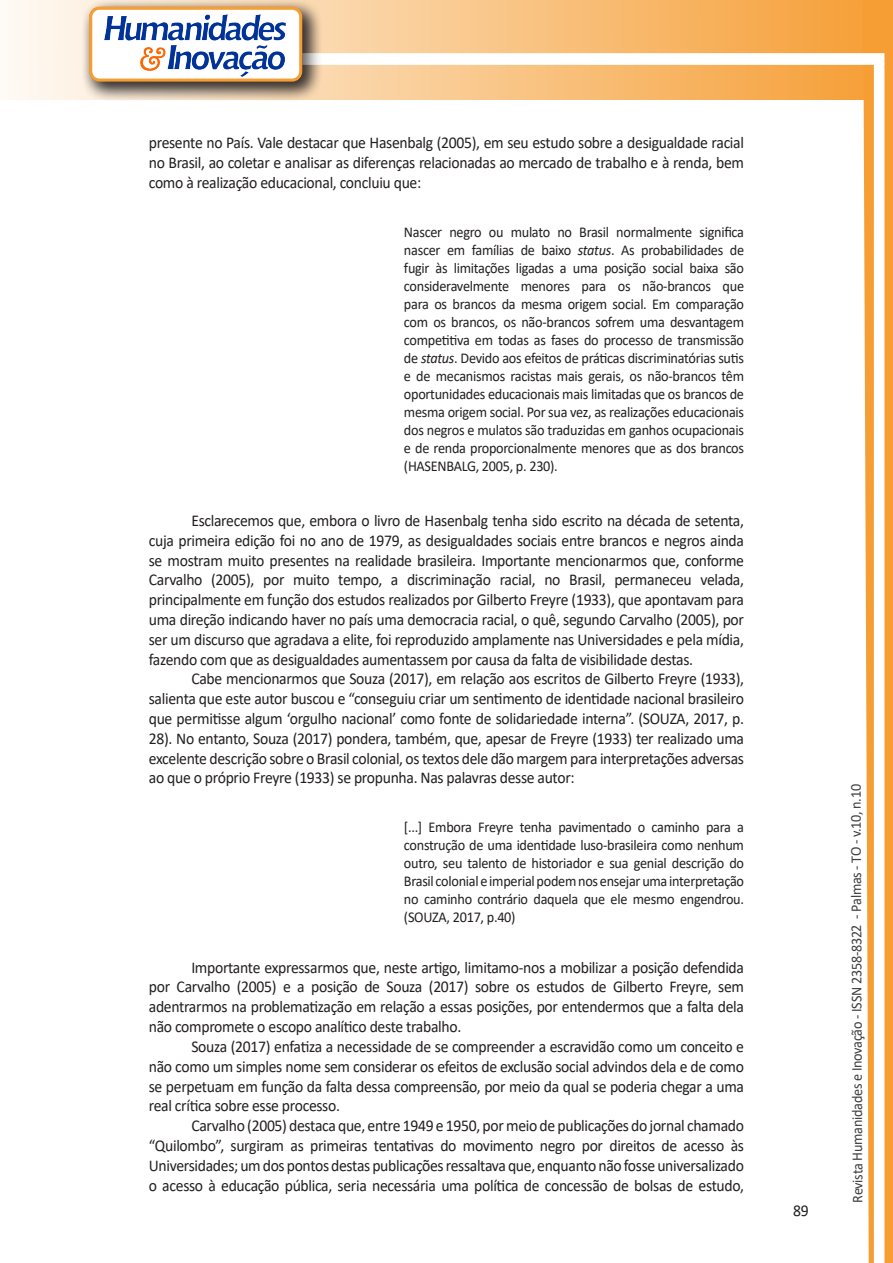
<style>
.page{position:relative;width:893px;height:1263px;background:#fff}
.page>*{position:absolute;margin:0;border:0;box-sizing:border-box;transform-origin:0 0}
.texto{font:16.5px/19.8px "Calibri";letter-spacing:-.02em;color:#231f20;text-align:justify;scale:.95 1}
.citacao{font:15px/18px "Calibri";letter-spacing:-.02em;color:#231f20;text-align:justify;scale:.95 1}
.t1{font:15px "Calibri";letter-spacing:-.025em;color:#3e3e3f;scale:.95 1}
.s1{font-style:italic}
</style>
<div class="page">
<svg style="left:5px;top:0;width:858px;height:100px;background:#f9c484"></svg>
<div style="left:302px;top:53px;width:582px;height:12px;background:#fff;border:2px solid #fff"></div>
<svg style="left:863px;top:0;width:30px;height:1263px"></svg>
<div style="left:81px;top:0;width:241px;height:102px;background:#231f20;opacity:.75"></div>
<div style="left:91px;top:8px;width:210px;height:72px;background:#fff;border-radius:9px"></div>
<img style="left:104px;top:14px;width:181px;height:62px">
<div style="left:89px;top:7px;width:213px;height:75px;border:3px solid #f69e34;border-radius:9px"></div>
<p class="texto" style="left:149px;top:133px;width:628px">presente no País. Vale destacar que Hasenbalg (2005), em seu estudo sobre a desigualdade racial no Brasil, ao coletar e analisar as diferenças relacionadas ao mercado de trabalho e à renda, bem como à realização educacional, concluiu que:</p>
<p class="citacao" style="left:404px;top:222px;width:360px">Nascer negro ou mulato no Brasil normalmente significa nascer em famílias de baixo <span class="s1">status</span>. As probabilidades de fugir às limitações ligadas a uma posição social baixa são consideravelmente menores para os não-brancos que para os brancos da mesma origem social. Em comparação com os brancos, os não-brancos sofrem uma desvantagem competitiva em todas as fases do processo de transmissão de <span class="s1">status</span>. Devido aos efeitos de práticas discriminatórias sutis e de mecanismos racistas mais gerais, os não-brancos têm oportunidades educacionais mais limitadas que os brancos de mesma origem social. Por sua vez, as realizações educacionais dos negros e mulatos são traduzidas em ganhos ocupacionais e de renda proporcionalmente menores que as dos brancos (HASENBALG, 2005, p. 230).</p>
<p class="texto" style="left:149px;top:510px;width:628px;text-indent:43px">Esclarecemos que, embora o livro de Hasenbalg tenha sido escrito na década de setenta, cuja primeira edição foi no ano de 1979, as desigualdades sociais entre brancos e negros ainda se mostram muito presentes na realidade brasileira. Importante mencionarmos que, conforme Carvalho (2005), por muito tempo, a discriminação racial, no Brasil, permaneceu velada, principalmente em função dos estudos realizados por Gilberto Freyre (1933), que apontavam para uma direção indicando haver no país uma democracia racial, o quê, segundo Carvalho (2005), por ser um discurso que agradava a elite, foi reproduzido amplamente nas Universidades e pela mídia, fazendo com que as desigualdades aumentassem por causa da falta de visibilidade destas.</p>
<p class="texto" style="left:149px;top:668px;width:628px;text-indent:43px">Cabe mencionarmos que Souza (2017), em relação aos escritos de Gilberto Freyre (1933), salienta que este autor buscou e “conseguiu criar um sentimento de identidade nacional brasileiro que permitisse algum ‘orgulho nacional’ como fonte de solidariedade interna”. (SOUZA, 2017, p.<br>28). No entanto, Souza (2017) pondera, também, que, apesar de Freyre (1933) ter realizado uma excelente descrição sobre o Brasil colonial, os textos dele dão margem para interpretações adversas ao que o próprio Freyre (1933) se propunha. Nas palavras desse autor:</p>
<p class="citacao" style="left:404px;top:818px;width:359px">[...] Embora Freyre tenha pavimentado o caminho para a construção de uma identidade luso-brasileira como nenhum outro, seu talento de historiador e sua genial descrição do Brasil colonial e imperial podem nos ensejar uma interpretação no caminho contrário daquela que ele mesmo engendrou. (SOUZA, 2017, p.40)</p>
<p class="texto" style="left:149px;top:957px;width:628px;text-indent:43px">Importante expressarmos que, neste artigo, limitamo-nos a mobilizar a posição defendida por Carvalho (2005) e a posição de Souza (2017) sobre os estudos de Gilberto Freyre, sem adentrarmos na problematização em relação a essas posições, por entendermos que a falta dela não compromete o escopo analítico deste trabalho.</p>
<p class="texto" style="left:149px;top:1036px;width:628px;text-indent:43px">Souza (2017) enfatiza a necessidade de se compreender a escravidão como um conceito e não como um simples nome sem considerar os efeitos de exclusão social advindos dela e de como se perpetuam em função da falta dessa compreensão, por meio da qual se poderia chegar a uma real crítica sobre esse processo.</p>
<p class="texto" style="left:149px;top:1115px;width:628px;text-indent:43px">Carvalho (2005) destaca que, entre 1949 e 1950, por meio de publicações do jornal chamado “Quilombo”, surgiram as primeiras tentativas do movimento negro por direitos de acesso às Universidades; um dos pontos destas publicações ressaltava que, enquanto não fosse universalizado o acesso à educação pública, seria necessária uma política de concessão de bolsas de estudo,</p>
<p class="texto" style="left:793px;top:1200px;width:18px">89</p>
<p class="t1" style="left:846px;top:1203px;width:442px;rotate:-90deg">Revista Humanidades e Inovação - ISSN 2358-8322 - Palmas - TO - v.10, n.10</p>
</div>
